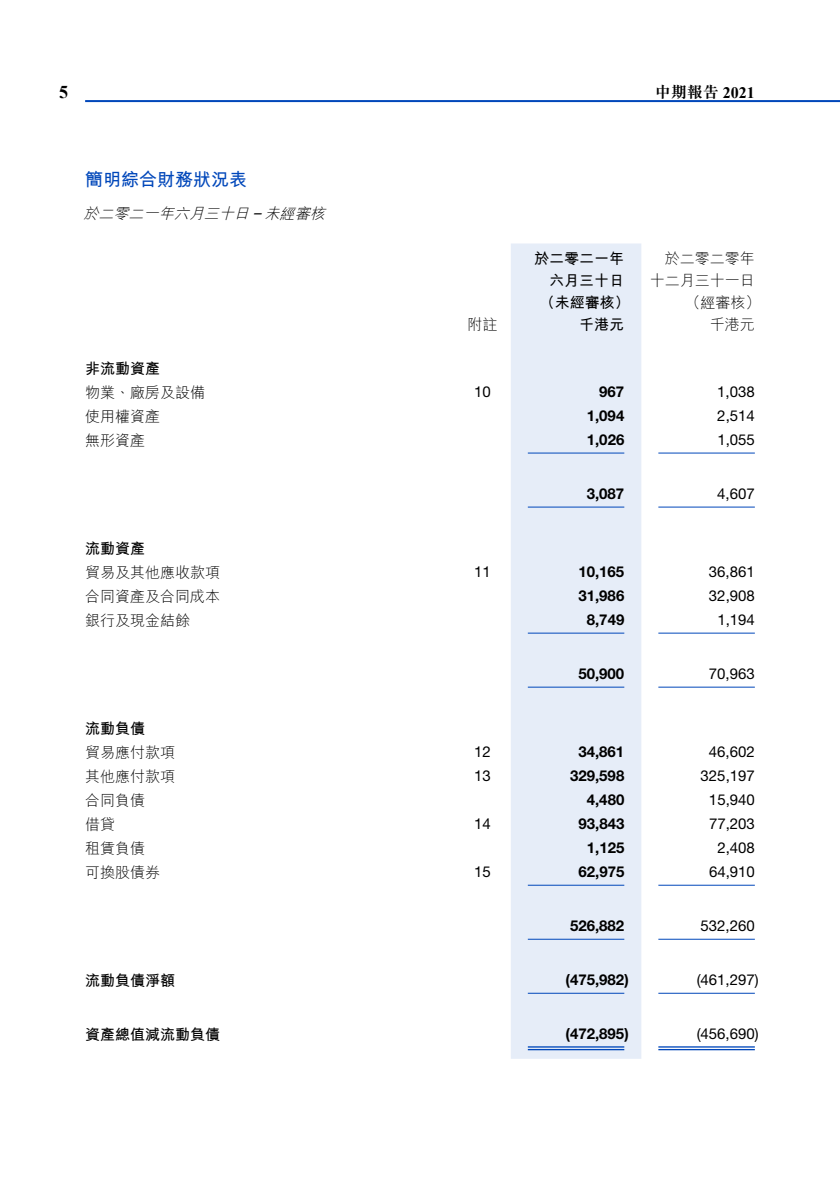
<style>
.page{position:relative;width:840px;height:1191px;background:#fff}
.page>*{position:absolute;margin:0;border:0;box-sizing:border-box;transform-origin:0 0}
.t1{font:700 18px "M Hei HK";color:#0047ba}
.t2{font:700 18px "Times New Roman";color:#000}
.t3{font:700 16px "M Sung HK";color:#000}
.t4{font:15px "Helvetica Neue LT Std";color:#000}
.t5{font:700 15px "Helvetica Neue LT Std";color:#000}
.t6{font:300 15px "M Hei HK";color:#000}
.t7{font:700 15px/22px "M Hei HK";color:#000;text-align:right}
.t8{font:italic 300 15px "M Hei HK";color:#000}
.s1{font-family:"Helvetica Neue LT Std";font-weight:400}
.s2{font-family:"Times New Roman"}
</style>
<div class="page">
<hr style="left:85px;top:100px;width:754px;height:2px;background:#0047ba">
<div style="left:511px;top:243px;width:130px;height:815px;background:#e6edf8"></div>
<hr style="left:527px;top:452px;width:97px;height:1px;background:#0047ba">
<hr style="left:658px;top:452px;width:96px;height:1px;background:#0047ba">
<hr style="left:527px;top:506px;width:97px;height:1px;background:#0047ba">
<hr style="left:658px;top:506px;width:96px;height:1px;background:#0047ba">
<hr style="left:527px;top:632px;width:97px;height:1px;background:#0047ba">
<hr style="left:658px;top:632px;width:96px;height:1px;background:#0047ba">
<hr style="left:527px;top:686px;width:97px;height:1px;background:#0047ba">
<hr style="left:658px;top:686px;width:96px;height:1px;background:#0047ba">
<hr style="left:527px;top:884px;width:97px;height:1px;background:#0047ba">
<hr style="left:658px;top:884px;width:96px;height:1px;background:#0047ba">
<hr style="left:527px;top:938px;width:97px;height:1px;background:#0047ba">
<hr style="left:658px;top:938px;width:96px;height:1px;background:#0047ba">
<hr style="left:527px;top:992px;width:97px;height:1px;background:#0047ba">
<hr style="left:658px;top:992px;width:96px;height:1px;background:#0047ba">
<hr style="left:527px;top:1046px;width:97px;height:1px;background:#0047ba">
<hr style="left:527px;top:1049px;width:97px;height:1px;background:#0047ba">
<hr style="left:658px;top:1046px;width:96px;height:1px;background:#0047ba">
<hr style="left:658px;top:1049px;width:96px;height:1px;background:#0047ba">
<p class="t2" style="left:59px;top:79px;width:11px">5</p>
<p class="t1" style="left:85px;top:166px;width:163px">簡明綜合財務狀況表</p>
<p class="t8" style="left:84px;top:203px;width:248px">於二零二一年六月三十日 <span class="s1">–</span> 未經審核</p>
<p class="t7" style="left:85px;top:356px;width:76px">非流動資產</p>
<p class="t6" style="left:85px;top:381px;width:121px">物業、廠房及設備</p>
<p class="t6" style="left:85px;top:405px;width:76px">使用權資產</p>
<p class="t6" style="left:85px;top:429px;width:61px">無形資產</p>
<p class="t7" style="left:85px;top:536px;width:61px">流動資產</p>
<p class="t6" style="left:85px;top:561px;width:136px">貿易及其他應收款項</p>
<p class="t6" style="left:85px;top:585px;width:136px">合同資產及合同成本</p>
<p class="t6" style="left:85px;top:609px;width:106px">銀行及現金結餘</p>
<p class="t7" style="left:85px;top:716px;width:61px">流動負債</p>
<p class="t6" style="left:85px;top:741px;width:91px">貿易應付款項</p>
<p class="t6" style="left:85px;top:765px;width:91px">其他應付款項</p>
<p class="t6" style="left:85px;top:789px;width:61px">合同負債</p>
<p class="t6" style="left:85px;top:813px;width:31px">借貸</p>
<p class="t6" style="left:85px;top:837px;width:61px">租賃負債</p>
<p class="t6" style="left:85px;top:861px;width:76px">可換股債券</p>
<p class="t7" style="left:85px;top:968px;width:91px">流動負債淨額</p>
<p class="t7" style="left:85px;top:1022px;width:136px">資產總值減流動負債</p>
<p class="t3" style="left:654px;top:81px;width:101px">中期報告 <span class="s2">2021</span></p>
<p class="t7" style="left:534px;top:246px;width:91px">於二零二一年六月三十日</p>
<p class="t6" style="left:664px;top:247px;width:91px">於二零二零年</p>
<p class="t6" style="left:649px;top:269px;width:106px">十二月三十一日</p>
<p class="t6" style="left:685px;top:291px;width:76px">（經審核(</p>
<p class="t7" style="left:539px;top:290px;width:91px">（未經審核）</p>
<p class="t6" style="left:467px;top:313px;width:31px">附註</p>
<p class="t7" style="left:579px;top:312px;width:46px">千港元</p>
<p class="t6" style="left:709px;top:313px;width:46px">千港元</p>
<p class="t4" style="left:474px;top:382px;width:18px">10</p>
<p class="t5" style="left:599px;top:382px;width:27px">967</p>
<p class="t4" style="left:717px;top:382px;width:39px">1,038</p>
<p class="t5" style="left:586px;top:406px;width:39px">1,094</p>
<p class="t4" style="left:717px;top:406px;width:39px">2,514</p>
<p class="t5" style="left:586px;top:430px;width:39px">1,026</p>
<p class="t4" style="left:717px;top:430px;width:39px">1,055</p>
<p class="t5" style="left:586px;top:484px;width:39px">3,087</p>
<p class="t4" style="left:716px;top:484px;width:39px">4,607</p>
<p class="t4" style="left:474px;top:562px;width:18px">11</p>
<p class="t5" style="left:578px;top:562px;width:47px">10,165</p>
<p class="t4" style="left:708px;top:562px;width:47px">36,861</p>
<p class="t5" style="left:578px;top:586px;width:47px">31,986</p>
<p class="t4" style="left:708px;top:586px;width:47px">32,908</p>
<p class="t5" style="left:586px;top:610px;width:39px">8,749</p>
<p class="t4" style="left:717px;top:610px;width:39px">1,194</p>
<p class="t5" style="left:578px;top:664px;width:47px">50,900</p>
<p class="t4" style="left:708px;top:664px;width:47px">70,963</p>
<p class="t4" style="left:474px;top:742px;width:18px">12</p>
<p class="t5" style="left:578px;top:742px;width:47px">34,861</p>
<p class="t4" style="left:708px;top:742px;width:47px">46,602</p>
<p class="t4" style="left:474px;top:766px;width:18px">13</p>
<p class="t5" style="left:569px;top:766px;width:56px">329,598</p>
<p class="t4" style="left:700px;top:766px;width:56px">325,197</p>
<p class="t5" style="left:586px;top:790px;width:39px">4,480</p>
<p class="t4" style="left:708px;top:790px;width:47px">15,940</p>
<p class="t4" style="left:474px;top:814px;width:18px">14</p>
<p class="t5" style="left:578px;top:814px;width:47px">93,843</p>
<p class="t4" style="left:708px;top:814px;width:47px">77,203</p>
<p class="t5" style="left:586px;top:838px;width:39px">1,125</p>
<p class="t4" style="left:717px;top:838px;width:39px">2,408</p>
<p class="t4" style="left:474px;top:862px;width:18px">15</p>
<p class="t5" style="left:578px;top:862px;width:47px">62,975</p>
<p class="t4" style="left:708px;top:862px;width:47px">64,910</p>
<p class="t5" style="left:569px;top:916px;width:56px">526,882</p>
<p class="t4" style="left:700px;top:916px;width:56px">532,260</p>
<p class="t5" style="left:565px;top:970px;width:65px">)475,982(</p>
<p class="t4" style="left:696px;top:970px;width:63px">)461,297(</p>
<p class="t5" style="left:565px;top:1024px;width:65px">)472,895(</p>
<p class="t4" style="left:696px;top:1024px;width:63px">)456,690(</p>
</div>
